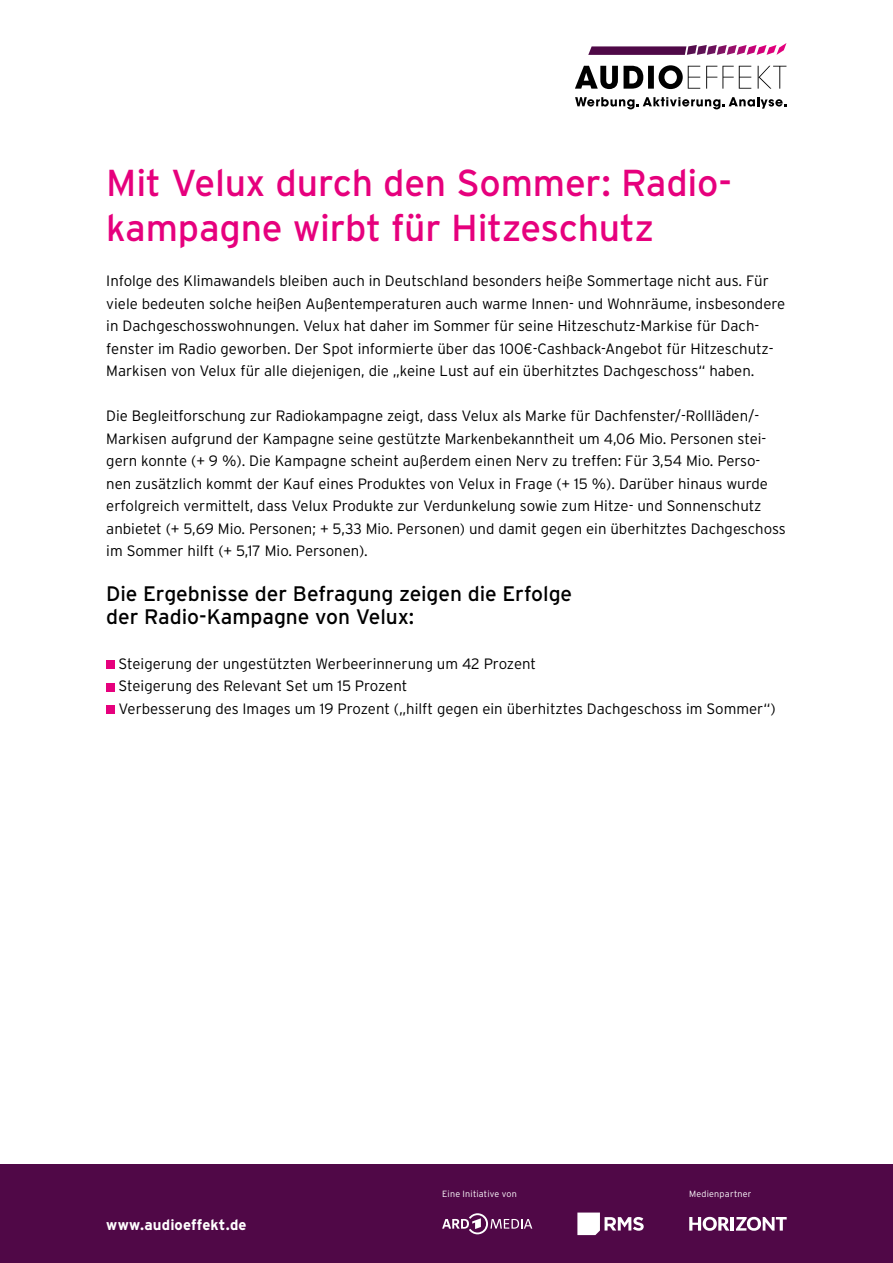
<style>
.page{position:relative;width:893px;height:1263px;background:#fff}
.page>*{position:absolute;margin:0;border:0;box-sizing:border-box;transform-origin:0 0}
.t1{font:37.5px/45px "Interstate";letter-spacing:-.01em;color:#e6007d}
.t2{font:21px/22.5px "Interstate";letter-spacing:-.005em;color:#000}
.t3{font:300 15px/22.5px "Interstate";color:#000}
.t4{font:700 15px "Interstate";letter-spacing:.01em;color:#fff}
.t5{font:300 9px "Interstate";letter-spacing:.025em;color:#fff}
</style>
<div class="page">
<svg style="left:588px;top:43px;width:198px;height:12px"></svg>
<svg style="left:575px;top:65px;width:211px;height:24px"></svg>
<svg style="left:575px;top:97px;width:211px;height:12px"></svg>
<div style="left:0;top:1164px;width:893px;height:99px;background:#500847"></div>
<div style="left:106px;top:661px;width:9px;height:8px;background:#e6007d"></div>
<div style="left:106px;top:683px;width:9px;height:8px;background:#e6007d"></div>
<div style="left:106px;top:706px;width:9px;height:8px;background:#e6007d"></div>
<svg style="left:577px;top:1212px;width:67px;height:23px"></svg>
<svg style="left:442px;top:1213px;width:90px;height:21px"></svg>
<svg style="left:689px;top:1217px;width:98px;height:14px"></svg>
<h1 class="t1" style="left:106px;top:160px;width:627px">Mit Velux durch den Sommer: Radio&shy;kampagne wirbt für Hitzeschutz</h1>
<p class="t3" style="left:106px;top:270px;width:680px">Infolge des Klimawandels bleiben auch in Deutschland besonders heiße Sommertage nicht aus. Für viele bedeuten solche heißen Außentemperaturen auch warme Innen- und Wohnräume, insbesondere in Dachgeschosswohnungen. Velux hat daher im Sommer für seine Hitzeschutz-Markise für Dach&shy;fenster im Radio geworben. Der Spot informierte über das 100€-Cashback-Angebot für Hitzeschutz-Markisen von Velux für alle diejenigen, die „keine Lust auf ein überhitztes Dachgeschoss“ haben.</p>
<p class="t3" style="left:106px;top:405px;width:681px">Die Begleitforschung zur Radiokampagne zeigt, dass Velux als Marke für Dachfenster/-Rollläden/- Markisen aufgrund der Kampagne seine gestützte Markenbekanntheit um 4,06 Mio. Personen stei&shy;gern konnte (+ 9 %). Die Kampagne scheint außerdem einen Nerv zu treffen: Für 3,54 Mio. Perso&shy;nen zusätzlich kommt der Kauf eines Produktes von Velux in Frage (+ 15 %). Darüber hinaus wurde erfolgreich vermittelt, dass Velux Produkte zur Verdunkelung sowie zum Hitze- und Sonnenschutz anbietet (+ 5,69 Mio. Personen; + 5,33 Mio. Personen) und damit gegen ein überhitztes Dachgeschoss im Sommer hilft (+ 5,17 Mio. Personen).</p>
<h2 class="t2" style="left:106px;top:583px;width:467px">Die Ergebnisse der Befragung zeigen die Erfolge der Radio-Kampagne von Velux:</h2>
<p class="t3" style="left:118px;top:652px;width:659px">Steigerung der ungestützten Werbeerinnerung um 42 Prozent<br>Steigerung des Relevant Set um 15 Prozent<br>Verbesserung des Images um 19 Prozent („hilft gegen ein überhitztes Dachgeschoss im Sommer“)</p>
<p class="t4" style="left:106px;top:1216px;width:142px">www.audioeffekt.de</p>
<p class="t5" style="left:442px;top:1189px;width:76px">Eine Initiative von</p>
<p class="t5" style="left:689px;top:1189px;width:64px">Medienpartner</p>
</div>
